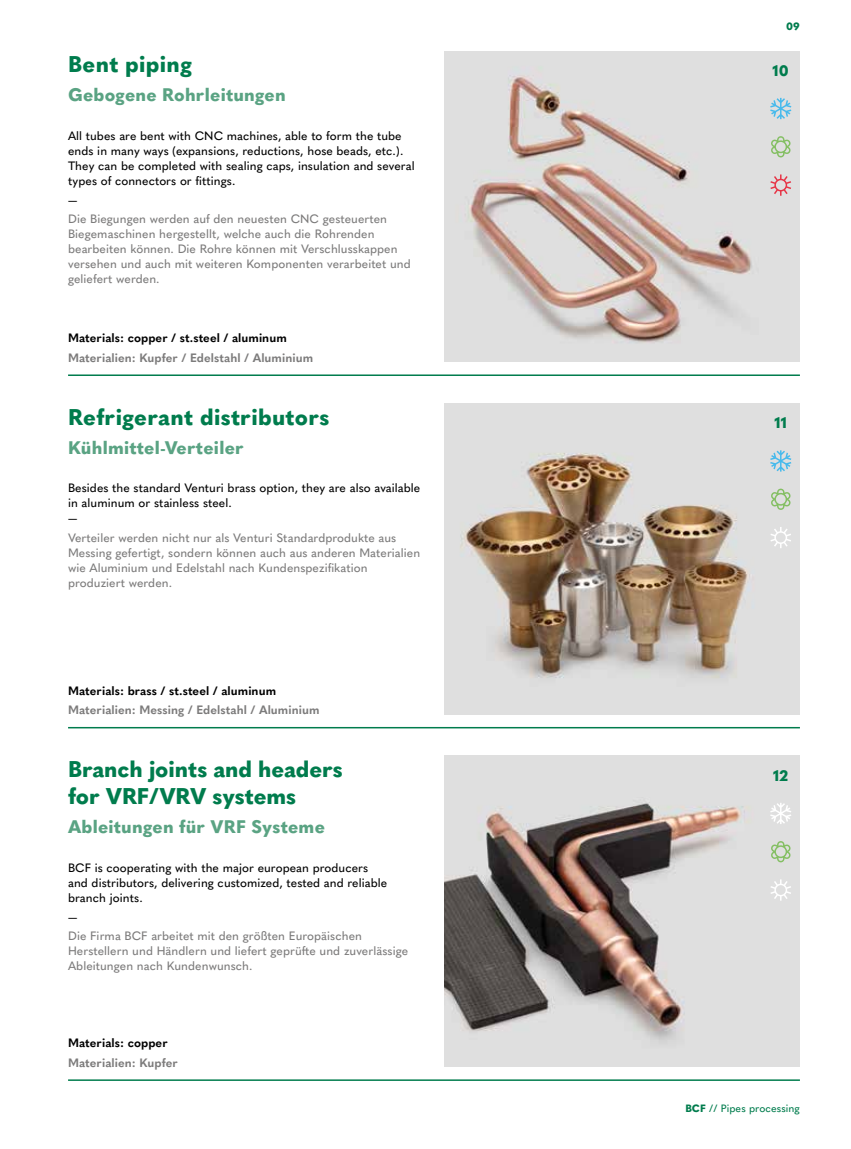
<style>
.page{position:relative;width:851px;height:1149px;background:#fff}
.page>*{position:absolute;margin:0;border:0;box-sizing:border-box;transform-origin:0 0}
.t1{font:800 22.5px/27px "Quasimoda";letter-spacing:.005em;color:#007c4d}
.t2{font:800 18px "Quasimoda";letter-spacing:.015em;color:#5aa383}
.t3{font:800 15px "Quasimoda";color:#007c4d}
.t4{font:500 12px/15px "Quasimoda";letter-spacing:.005em;color:#7c7b7b}
.t5{font:500 12px/15px "Quasimoda";letter-spacing:.005em;color:#000}
.t6{font:700 12px "Quasimoda";letter-spacing:.005em;color:#7c7b7b}
.t7{font:700 12px "Quasimoda";letter-spacing:.005em;color:#000}
.t8{font:500 10.5px "Quasimoda";letter-spacing:.005em;color:#007c4d}
.t9{font:800 10.5px "Quasimoda";color:#007c4d}
.s1{font-weight:800}
</style>
<div class="page">
<img style="left:444px;top:51px;width:355px;height:310px">
<img style="left:444px;top:403px;width:355px;height:311px">
<img style="left:444px;top:755px;width:355px;height:311px">
<hr style="left:68px;top:374px;width:731px;height:2px;background:#007c4d">
<hr style="left:68px;top:726px;width:731px;height:2px;background:#007c4d">
<hr style="left:68px;top:1079px;width:731px;height:1px;background:#007c4d">
<svg style="left:770px;top:174px;width:21px;height:22px"></svg>
<svg style="left:770px;top:136px;width:20px;height:21px"></svg>
<svg style="left:770px;top:98px;width:21px;height:21px"></svg>
<svg style="left:770px;top:526px;width:21px;height:22px"></svg>
<svg style="left:770px;top:488px;width:20px;height:21px"></svg>
<svg style="left:770px;top:450px;width:21px;height:21px"></svg>
<svg style="left:770px;top:879px;width:21px;height:21px"></svg>
<svg style="left:770px;top:840px;width:20px;height:22px"></svg>
<svg style="left:770px;top:802px;width:21px;height:21px"></svg>
<h1 class="t1" style="left:68px;top:49px;width:125px">Bent piping</h1>
<h2 class="t2" style="left:68px;top:81px;width:219px">Gebogene Rohrleitungen</h2>
<p class="t5" style="left:68px;top:127px;width:348px">All tubes are bent with CNC machines, able to form the tube ends in many ways (expansions, reductions, hose beads, etc.).<br>They can be completed with sealing caps, insulation and several types of connectors or fittings.</p>
<p class="t5" style="left:68px;top:191px;width:11px">—</p>
<p class="t4" style="left:68px;top:211px;width:344px">Die Biegungen werden auf den neuesten CNC gesteuerten Biegemaschinen hergestellt, welche auch die Rohrenden bearbeiten können. Die Rohre können mit Verschlusskappen versehen und auch mit weiteren Komponenten verarbeitet und geliefert werden.</p>
<p class="t7" style="left:68px;top:329px;width:220px">Materials: copper / st.steel / aluminum</p>
<p class="t6" style="left:68px;top:348px;width:246px">Materialien: Kupfer / Edelstahl / Aluminium</p>
<h1 class="t1" style="left:68px;top:401px;width:263px">Refrigerant distributors</h1>
<h2 class="t2" style="left:68px;top:433px;width:177px">Kühlmittel-Verteiler</h2>
<p class="t5" style="left:68px;top:479px;width:354px">Besides the standard Venturi brass option, they are also available in aluminum or stainless steel.<br>—</p>
<p class="t4" style="left:68px;top:529px;width:353px">Verteiler werden nicht nur als Venturi Standardprodukte aus Messing gefertigt, sondern können auch aus anderen Materialien wie Aluminium und Edelstahl nach Kundenspezifikation produziert werden.</p>
<p class="t7" style="left:68px;top:681px;width:209px">Materials: brass / st.steel / aluminum</p>
<p class="t6" style="left:68px;top:700px;width:253px">Materialien: Messing / Edelstahl / Aluminium</p>
<h1 class="t1" style="left:68px;top:754px;width:276px">Branch joints and headers for VRF/VRV systems</h1>
<h2 class="t2" style="left:68px;top:812px;width:258px">Ableitungen für VRF Systeme</h2>
<p class="t5" style="left:68px;top:858px;width:320px">BCF is cooperating with the major european producers and distributors, delivering customized, tested and reliable branch joints.</p>
<p class="t5" style="left:68px;top:908px;width:11px">—</p>
<p class="t4" style="left:68px;top:927px;width:341px">Die Firma BCF arbeitet mit den größten Europäischen<br>Herstellern und Händlern und liefert geprüfte und zuverlässige<br>Ableitungen nach Kundenwunsch.</p>
<p class="t7" style="left:68px;top:1033px;width:101px">Materials: copper</p>
<p class="t6" style="left:68px;top:1052px;width:111px">Materialien: Kupfer</p>
<p class="t9" style="left:786px;top:18px;width:15px">09</p>
<p class="t3" style="left:772px;top:59px;width:18px">10</p>
<p class="t3" style="left:774px;top:411px;width:14px">11</p>
<p class="t3" style="left:773px;top:763px;width:17px">12</p>
<p class="t8" style="left:685px;top:1099px;width:116px"><span class="s1">BCF</span> // Pipes processing</p>
</div>
